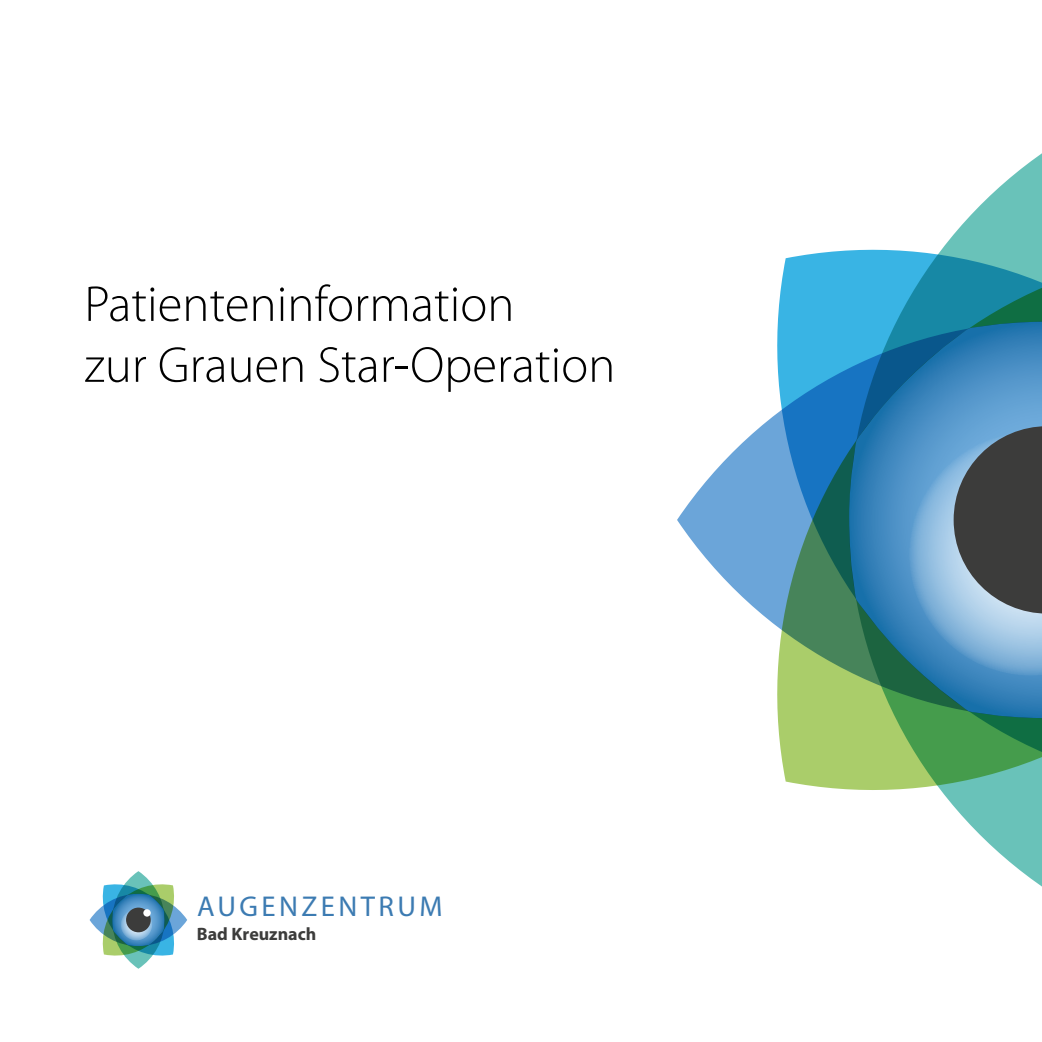
<style>
.page{position:relative;width:1042px;height:1042px;background:#fff}
.page>*{position:absolute;margin:0;border:0;box-sizing:border-box;transform-origin:0 0}
.t1{font:300 50.75px/60.9px "Myriad Pro";color:#000}
.t2{font:28.7px "Myriad Pro";letter-spacing:.12em;color:#3c7bb2}
.t3{font:700 18.03px "Myriad Pro";color:#3c3c3b}
</style>
<div class="page">
<svg style="left:90px;top:871px;width:97px;height:98px"></svg>
<svg style="left:120px;top:908px;width:32px;height:32px"></svg>
<div style="left:126px;top:907px;width:25px;height:25px;background:#3c3c3b;border-radius:50%"></div>
<div style="left:143px;top:909px;width:8px;height:7px;background:#fff;border-radius:50%"></div>
<svg style="left:677px;top:413px;width:100px;height:214px;fill:#6ba5d9"></svg>
<svg style="left:862px;top:153px;width:180px;height:734px"></svg>
<svg style="left:777px;top:250px;width:265px;height:540px;background:#56a69b"></svg>
<svg style="left:849px;top:322px;width:193px;height:396px;background:#3683a7"></svg>
<svg style="left:909px;top:426px;width:133px;height:249px;background:#62829a"></svg>
<p class="t1" style="left:84px;top:273px;width:532px">Patienteninformation<br>zur Grauen Star-Operation</p>
<p class="t2" style="left:197px;top:888px;width:247px">AUGENZENTRUM</p>
<p class="t3" style="left:197px;top:922px;width:121px">Bad Kreuznach</p>
</div>
